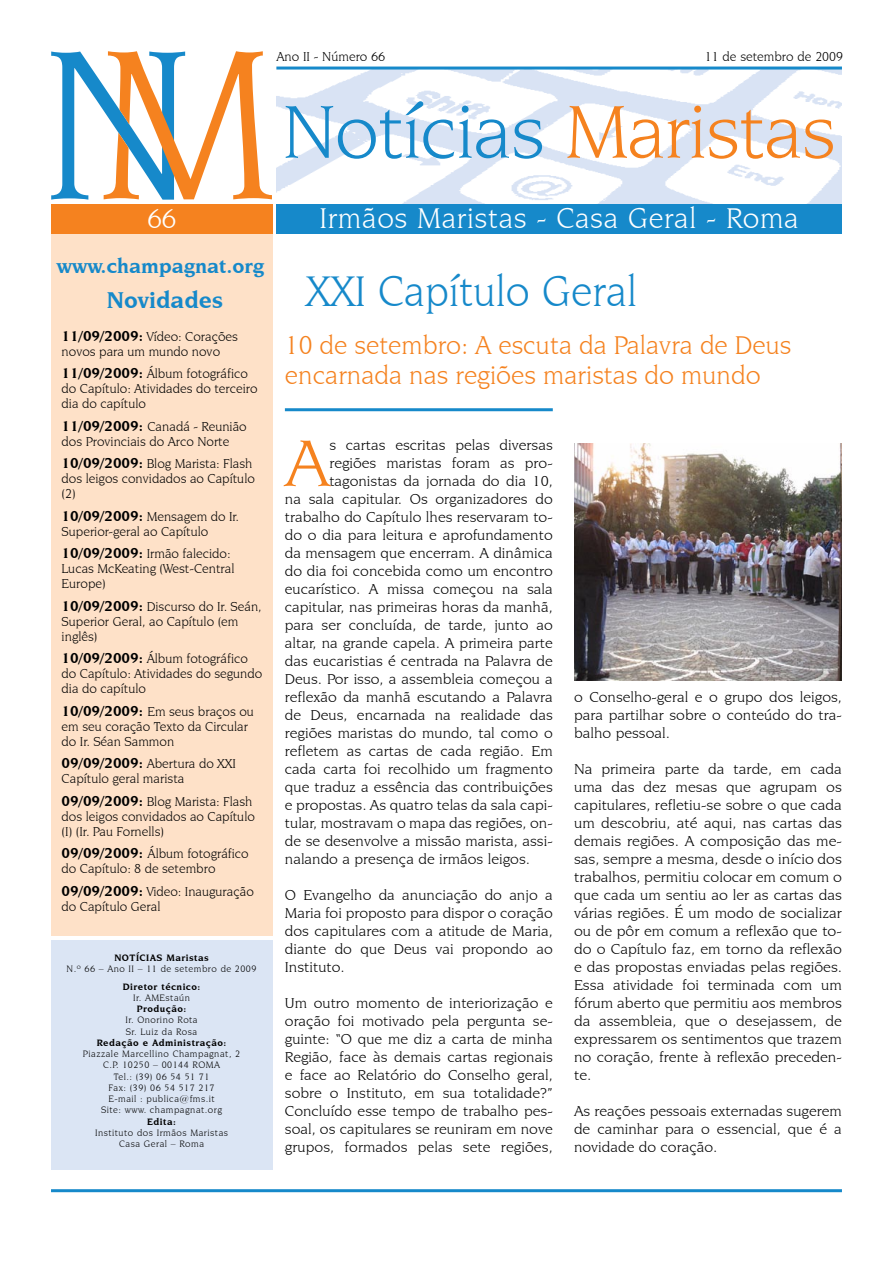
<style>
.page{position:relative;width:893px;height:1263px;background:#fff}
.page>*{position:absolute;margin:0;border:0;box-sizing:border-box;transform-origin:0 0}
.t1{font:79.5px "Novarese IT Cby BT";letter-spacing:-.015em;color:#1689ca}
.t2{font:70.05px "Novarese IT Cby BT";color:#f5821f;scale:1.05 1}
.t3{font:45px "Novarese IT Cby BT";color:#1689ca;scale:.96 1}
.t4{font:30px "Novarese IT Cby BT";letter-spacing:.02em;color:#fff}
.t5{font:28.5px "Novarese IT Cby BT";color:#fff}
.t6{font:27px/30px "Novarese IT Cby BT";color:#f5821f}
.t7{font:700 24px "Novarese IT Cby BT";color:#1689ca}
.t8{font:700 21px "Novarese IT Cby BT";color:#1689ca}
.t9{font:15px/18px "Novarese IT Cby BT";color:#000;text-align:justify;scale:1.05 1}
.t10{font:15px/18px "Novarese IT Cby BT";color:#000;text-align:justify;scale:1.06 1}
.t11{font:13.5px/15px "Novarese IT Cby BT";color:#000}
.t12{font:9.75px/11.2px "Novarese IT Cby BT";letter-spacing:.05em;color:#000;text-align:center}
.t13{font:700 9.75px "Novarese IT Cby BT";letter-spacing:.05em;color:#000}
.s1{color:#f5821f}
.s2{font-weight:700;font-size:15px}
</style>
<div class="page">
<img style="left:276px;top:70px;width:566px;height:134px">
<hr style="left:276px;top:67px;width:566px;height:3px;background:#1689ca">
<div style="left:276px;top:204px;width:566px;height:30px;background:#1689ca"></div>
<svg style="left:51px;top:51px;width:221px;height:149px"></svg>
<hr style="left:51px;top:1189px;width:791px;height:3px;background:#1689ca">
<div style="left:51px;top:234px;width:221px;height:701px;background:#fee1c8"></div>
<div style="left:51px;top:940px;width:221px;height:229px;background:#dbe5f4"></div>
<div style="left:51px;top:204px;width:221px;height:30px;background:#f5821f"></div>
<hr style="left:285px;top:408px;width:268px;height:3px;background:#1689ca">
<img style="left:574px;top:443px;width:268px;height:237px">
<p class="t11" style="left:276px;top:49px;width:110px">Ano II - Número 66</p>
<p class="t11" style="left:705px;top:49px;width:140px">11 de setembro de 2009</p>
<h1 class="t1" style="left:282px;top:85px;width:555px">Notícias <span class="s1">Maristas</span></h1>
<h3 class="t5" style="left:147px;top:202px;width:30px">66</h3>
<h3 class="t8" style="left:57px;top:253px;width:209px">www.champagnat.org</h3>
<h3 class="t7" style="left:107px;top:285px;width:118px">Novidades</h3>
<p class="t11" style="left:62px;top:328px;width:178px"><span class="s2">11/09/2009:</span> Vídeo: Corações novos para um mundo novo</p>
<p class="t11" style="left:62px;top:366px;width:197px"><span class="s2">11/09/2009:</span> Álbum fotográfico do Capítulo: Atividades do terceiro dia do capítulo</p>
<p class="t11" style="left:62px;top:418px;width:187px"><span class="s2">11/09/2009:</span> Canadá - Reunião dos Provinciais do Arco Norte</p>
<p class="t11" style="left:62px;top:456px;width:195px"><span class="s2">10/09/2009:</span> Blog Marista: Flash dos leigos convidados ao Capítulo (2)</p>
<p class="t11" style="left:62px;top:508px;width:179px"><span class="s2">10/09/2009:</span> Mensagem do Ir.<br>Superior-geral ao Capítulo</p>
<p class="t11" style="left:62px;top:546px;width:174px"><span class="s2">10/09/2009:</span> Irmão falecido:<br>Lucas McKeating (West-Central<br>Europe)</p>
<p class="t11" style="left:62px;top:598px;width:202px"><span class="s2">10/09/2009:</span> Discurso do Ir. Seán,<br>Superior Geral, ao Capítulo (em inglês)</p>
<p class="t11" style="left:62px;top:651px;width:202px"><span class="s2">10/09/2009:</span> Álbum fotográfico do Capítulo: Atividades do segundo dia do capítulo</p>
<p class="t11" style="left:62px;top:703px;width:194px"><span class="s2">10/09/2009:</span> Em seus braços ou em seu coração Texto da Circular do Ir. Séan Sammon</p>
<p class="t11" style="left:62px;top:756px;width:176px"><span class="s2">09/09/2009:</span> Abertura do XXI<br>Capítulo geral marista</p>
<p class="t11" style="left:62px;top:793px;width:195px"><span class="s2">09/09/2009:</span> Blog Marista: Flash dos leigos convidados ao Capítulo (I) (Ir. Pau Fornells)</p>
<p class="t11" style="left:62px;top:846px;width:189px"><span class="s2">09/09/2009:</span> Álbum fotográfico do Capítulo: 8 de setembro</p>
<p class="t11" style="left:62px;top:883px;width:194px"><span class="s2">09/09/2009:</span> Video: Inauguração do Capítulo Geral</p>
<p class="t13" style="left:114px;top:952px;width:96px">Notícias Maristas</p>
<p class="t12" style="left:67px;top:963px;width:191px">N.º 66 – Ano II – 11 de setembro de 2009</p>
<p class="t13" style="left:123px;top:980px;width:79px">Diretor técnico:</p>
<p class="t12" style="left:133px;top:992px;width:58px">Ir. AMEstaún</p>
<p class="t13" style="left:137px;top:1003px;width:51px">Produção:</p>
<p class="t12" style="left:125px;top:1014px;width:74px;text-align:left">Ir. Onorino Rota<br>Sr. Luiz da Rosa</p>
<p class="t13" style="left:97px;top:1036px;width:131px">Redação e Administração:</p>
<p class="t12" style="left:83px;top:1048px;width:159px">Piazzale Marcellino Champagnat, 2<br>C.P. 10250 – 00144 ROMA<br>Tel.: (39) 06 54 51 71<br>Fax: (39) 06 54 517 217<br>E-mail : publica@fms.it<br>Site: www. champagnat.org</p>
<p class="t13" style="left:147px;top:1115px;width:30px">Edita:</p>
<p class="t12" style="left:95px;top:1127px;width:135px">Instituto dos Irmãos Maristas<br>Casa Geral – Roma</p>
<h3 class="t4" style="left:320px;top:201px;width:481px">Irmãos Maristas - Casa Geral - Roma</h3>
<h3 class="t3" style="left:306px;top:265px;width:346px">XXI Capítulo Geral</h3>
<h3 class="t6" style="left:285px;top:329px;width:508px">10 de setembro: A escuta da Palavra de Deus encarnada nas regiões maristas do mundo</h3>
<h2 class="t2" style="left:285px;top:422px;width:44px">A</h2>
<p class="t9" style="left:329px;top:436px;width:214px">s cartas escritas pelas diversas</p>
<p class="t9" style="left:329px;top:454px;width:214px">regiões maristas foram as pro-</p>
<p class="t9" style="left:329px;top:472px;width:214px">tagonistas da jornada do dia 10,</p>
<p class="t9" style="left:285px;top:490px;width:257px">na sala capitular. Os organizadores do</p>
<p class="t9" style="left:285px;top:508px;width:257px">trabalho do Capítulo lhes reservaram to-</p>
<p class="t9" style="left:285px;top:526px;width:257px">do o dia para leitura e aprofundamento</p>
<p class="t9" style="left:285px;top:544px;width:257px">da mensagem que encerram. A dinâmica</p>
<p class="t9" style="left:285px;top:562px;width:257px">do dia foi concebida como um encontro</p>
<p class="t9" style="left:285px;top:580px;width:257px">eucarístico. A missa começou na sala</p>
<p class="t9" style="left:285px;top:598px;width:257px">capitular, nas primeiras horas da manhã,</p>
<p class="t9" style="left:285px;top:616px;width:257px">para ser concluída, de tarde, junto ao</p>
<p class="t9" style="left:285px;top:634px;width:257px">altar, na grande capela. A primeira parte</p>
<p class="t9" style="left:285px;top:652px;width:257px">das eucaristias é centrada na Palavra de</p>
<p class="t9" style="left:285px;top:670px;width:257px">Deus. Por isso, a assembleia começou a</p>
<p class="t9" style="left:285px;top:688px;width:257px">reflexão da manhã escutando a Palavra</p>
<p class="t9" style="left:285px;top:706px;width:257px">de Deus, encarnada na realidade das</p>
<p class="t9" style="left:285px;top:724px;width:257px">regiões maristas do mundo, tal como o</p>
<p class="t9" style="left:285px;top:742px;width:257px">refletem as cartas de cada região. Em</p>
<p class="t9" style="left:285px;top:760px;width:257px">cada carta foi recolhido um fragmento</p>
<p class="t9" style="left:285px;top:778px;width:257px">que traduz a essência das contribuições</p>
<p class="t9" style="left:285px;top:796px;width:257px">e propostas. As quatro telas da sala capi-</p>
<p class="t9" style="left:285px;top:814px;width:257px">tular, mostravam o mapa das regiões, on-</p>
<p class="t9" style="left:285px;top:832px;width:257px">de se desenvolve a missão marista, assi-</p>
<p class="t9" style="left:285px;top:850px;width:235px">nalando a presença de irmãos leigos.</p>
<p class="t9" style="left:285px;top:886px;width:257px">O Evangelho da anunciação do anjo a Maria foi proposto para dispor o coração dos capitulares com a atitude de Maria, diante do que Deus vai propondo ao Instituto.</p>
<p class="t9" style="left:285px;top:994px;width:257px">Um outro momento de interiorização e oração foi motivado pela pergunta se&shy;guinte: “O que me diz a carta de minha Região, face às demais cartas regionais e face ao Relatório do Conselho geral, sobre o Instituto, em sua totalidade?” Concluído esse tempo de trabalho pes&shy;soal, os capitulares se reuniram em nove grupos, formados pelas sete regiões,</p>
<p class="t9" style="left:574px;top:688px;width:257px">o Conselho-geral e o grupo dos leigos, para partilhar sobre o conteúdo do tra&shy;balho pessoal.</p>
<p class="t10" style="left:574px;top:760px;width:254px">Na primeira parte da tarde, em cada uma das dez mesas que agrupam os capitulares, refletiu-se sobre o que cada um descobriu, até aqui, nas cartas das demais regiões. A composição das me&shy;sas, sempre a mesma, desde o início dos trabalhos, permitiu colocar em comum o que cada um sentiu ao ler as cartas das várias regiões. É um modo de socializar ou de pôr em comum a reflexão que to&shy;do o Capítulo faz, em torno da reflexão e das propostas enviadas pelas regiões.<br>Essa atividade foi terminada com um fórum aberto que permitiu aos membros da assembleia, que o desejassem, de expressarem os sentimentos que trazem no coração, frente à reflexão preceden&shy;te.</p>
<p class="t9" style="left:574px;top:1102px;width:257px">As reações pessoais externadas sugerem de caminhar para o essencial, que é a novidade do coração.</p>
</div>
